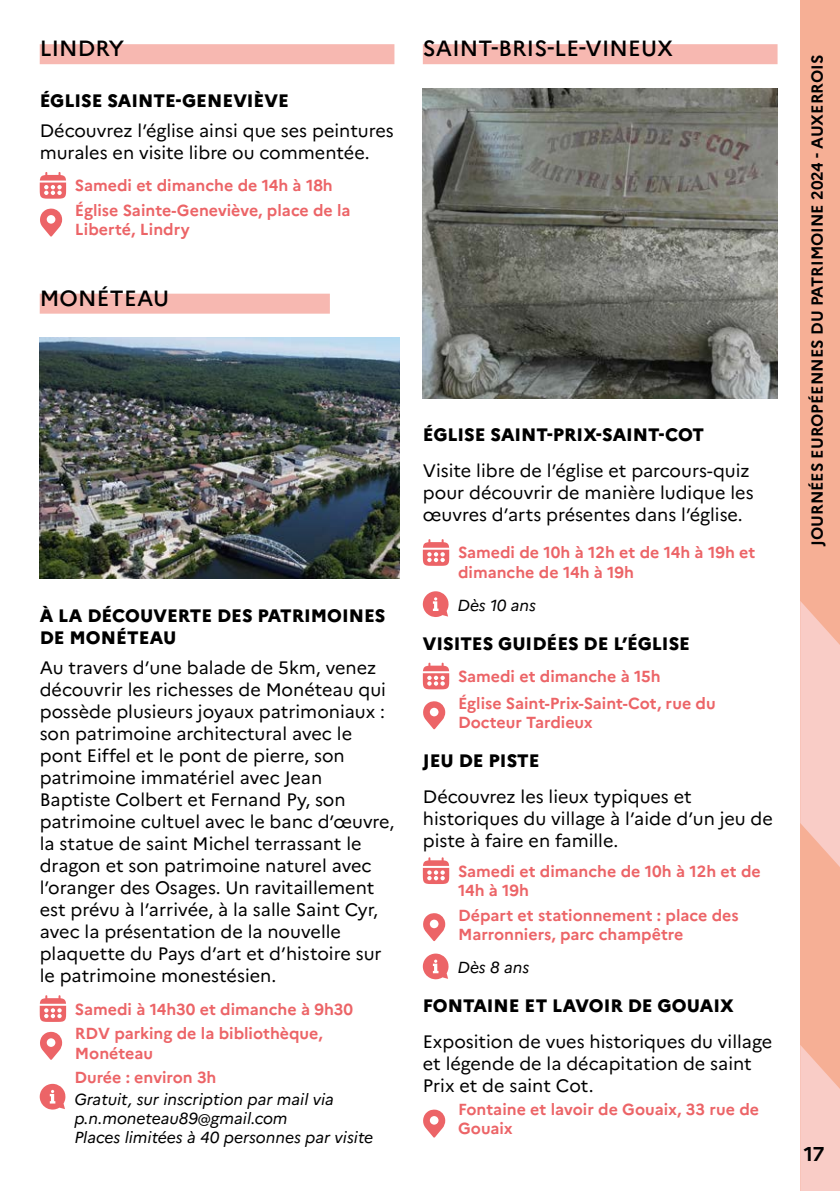
<style>
.page{position:relative;width:840px;height:1191px;background:#fff}
.page>*{position:absolute;margin:0;border:0;box-sizing:border-box;transform-origin:0 0}
.t1{font:500 22px "Marianne";letter-spacing:.01em;color:#000}
.t2{font:700 20px "Marianne";color:#000}
.t3{font:18px/22px "Marianne";color:#000}
.t4{font:800 18px/22px "Marianne";color:#000}
.t5{font:700 16px/19.2px "Marianne";color:#ec6467}
.t6{font:italic 16px/19.2px "Marianne";color:#000}
.t7{font:700 16px "Marianne";color:#000}
</style>
<div class="page">
<div style="left:799px;top:0;width:40px;height:1191px;background:#f6af95"></div>
<svg style="left:799px;top:1044px;width:40px;height:147px;background:#f8c8bf"></svg>
<svg style="left:799px;top:601px;width:40px;height:285px"></svg>
<div style="left:40px;top:44px;width:354px;height:20px;background:#f7b8b1"></div>
<div style="left:40px;top:294px;width:290px;height:20px;background:#f7b8b1"></div>
<svg style="left:40px;top:172px;width:26px;height:27px"></svg>
<svg style="left:40px;top:208px;width:22px;height:29px"></svg>
<img style="left:40px;top:338px;width:359px;height:240px">
<svg style="left:40px;top:995px;width:26px;height:27px"></svg>
<svg style="left:40px;top:1031px;width:22px;height:28px"></svg>
<svg style="left:40px;top:1083px;width:26px;height:26px"></svg>
<div style="left:422px;top:44px;width:355px;height:20px;background:#f7b8b1"></div>
<img style="left:422px;top:88px;width:355px;height:311px">
<svg style="left:422px;top:539px;width:27px;height:27px"></svg>
<svg style="left:422px;top:591px;width:26px;height:26px"></svg>
<svg style="left:422px;top:662px;width:27px;height:27px"></svg>
<svg style="left:423px;top:701px;width:22px;height:28px"></svg>
<svg style="left:422px;top:857px;width:27px;height:27px"></svg>
<svg style="left:423px;top:913px;width:22px;height:28px"></svg>
<svg style="left:422px;top:953px;width:26px;height:26px"></svg>
<svg style="left:423px;top:1109px;width:22px;height:28px"></svg>
<p class="t1" style="left:40px;top:31px;width:86px">LINDRY</p>
<p class="t4" style="left:40px;top:88px;width:250px">ÉGLISE SAINTE-GENEVIÈVE</p>
<p class="t3" style="left:40px;top:118px;width:355px">Découvrez l’église ainsi que ses peintures murales en visite libre ou commentée.</p>
<p class="t5" style="left:75px;top:172px;width:277px;line-height:24.8px">Samedi et dimanche de 14h à 18h<br>Église Sainte-Geneviève, place de la</p>
<p class="t5" style="left:75px;top:219px;width:116px">Liberté, Lindry</p>
<p class="t1" style="left:40px;top:281px;width:131px">MONÉTEAU</p>
<p class="t1" style="left:422px;top:31px;width:251px">SAINT-BRIS-LE-VINEUX</p>
<p class="t4" style="left:40px;top:603px;width:347px">À LA DÉCOUVERTE DES PATRIMOINES<br>DE MONÉTEAU</p>
<p class="t3" style="left:40px;top:655px;width:356px">Au travers d’une balade de 5km, venez découvrir les richesses de Monéteau qui possède plusieurs joyaux patrimoniaux : son patrimoine architectural avec le pont Eiffel et le pont de pierre, son patrimoine immatériel avec Jean Baptiste Colbert et Fernand Py, son patrimoine cultuel avec le banc d’œuvre, la statue de saint Michel terrassant le dragon et son patrimoine naturel avec l’oranger des Osages. Un ravitaillement est prévu à l’arrivée, à la salle Saint Cyr, avec la présentation de la nouvelle plaquette du Pays d’art et d’histoire sur le patrimoine monestésien.</p>
<p class="t5" style="left:75px;top:995px;width:279px;line-height:24.8px">Samedi à 14h30 et dimanche à 9h30<br>RDV parking de la bibliothèque,</p>
<p class="t5" style="left:74px;top:1039px;width:143px;line-height:24.8px">Monéteau<br>Durée : environ 3h</p>
<p class="t6" style="left:74px;top:1088px;width:300px">Gratuit, sur inscription par mail via p.n.moneteau89@gmail.com<br>Places limitées à 40 personnes par visite</p>
<p class="t4" style="left:422px;top:422px;width:283px">ÉGLISE SAINT-PRIX-SAINT-COT</p>
<p class="t3" style="left:422px;top:458px;width:332px">Visite libre de l’église et parcours-quiz pour découvrir de manière ludique les œuvres d’arts présentes dans l’église.</p>
<p class="t5" style="left:458px;top:542px;width:298px">Samedi de 10h à 12h et de 14h à 19h et dimanche de 14h à 19h</p>
<p class="t6" style="left:457px;top:594px;width:80px">Dès 10 ans</p>
<p class="t4" style="left:422px;top:631px;width:268px">VISITES GUIDÉES DE L’ÉGLISE</p>
<p class="t5" style="left:458px;top:661px;width:259px;line-height:26.8px">Samedi et dimanche à 15h<br>Église Saint-Prix-Saint-Cot, rue du</p>
<p class="t5" style="left:458px;top:711px;width:136px">Docteur Tardieux</p>
<p class="t4" style="left:422px;top:748px;width:118px">JEU DE PISTE</p>
<p class="t3" style="left:422px;top:784px;width:351px">Découvrez les lieux typiques et historiques du village à l’aide d’un jeu de piste à faire en famille.</p>
<p class="t5" style="left:458px;top:860px;width:304px">Samedi et dimanche de 10h à 12h et de<br>14h à 19h</p>
<p class="t5" style="left:458px;top:904px;width:282px">Départ et stationnement : place des<br>Marronniers, parc champêtre</p>
<p class="t6" style="left:457px;top:956px;width:73px">Dès 8 ans</p>
<p class="t4" style="left:422px;top:993px;width:312px">FONTAINE ET LAVOIR DE GOUAIX</p>
<p class="t3" style="left:422px;top:1029px;width:350px">Exposition de vues historiques du village et légende de la décapitation de saint<br>Prix et de saint Cot.</p>
<p class="t5" style="left:458px;top:1098px;width:302px">Fontaine et lavoir de Gouaix, 33 rue de<br>Gouaix</p>
<p class="t7" style="left:804px;top:546px;width:493px;rotate:-90deg">JOURNÉES EUROPÉENNES DU PATRIMOINE 2024 - AUXERROIS</p>
<p class="t2" style="left:803px;top:1138px;width:22px">17</p>
</div>
